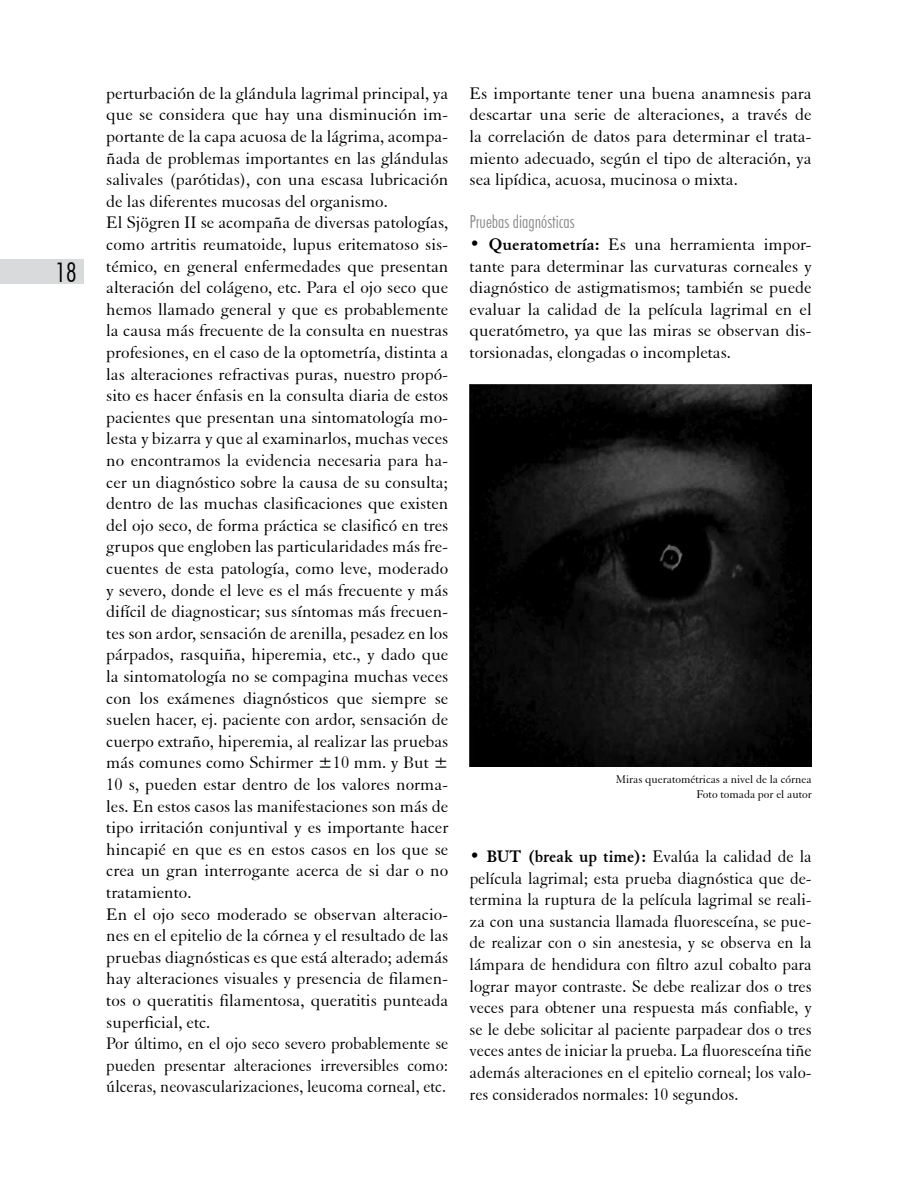
<style>
.page{position:relative;width:918px;height:1188px;background:#fff}
.page>*{position:absolute;margin:0;border:0;box-sizing:border-box;transform-origin:0 0}
.t1{font:300 condensed 27px "Futura BT";color:#000}
.t2{font:18px/21.6px "Elegant Garamond BT";color:#000;text-align:justify}
.t3{font:18px/21.6px "Elegant Garamond BT";color:#000;text-align:justify;scale:.96 1}
.t4{font:300 condensed 18px "Futura BT";color:#87888a}
.t5{font:12px/14.4px "Elegant Garamond BT";color:#000;text-align:right}
.s1{font-weight:700}
</style>
<div class="page">
<div style="left:0;top:259px;width:84px;height:24px;background:#d9dadb"></div>
<img style="left:470px;top:385px;width:342px;height:381px">
<h1 class="t1" style="left:56px;top:256px;width:23px">18</h1>
<p class="t2" style="left:106px;top:82px;width:344px;text-align:left">perturbación de la glándula lagrimal principal, ya que se considera que hay una disminución im&shy;portante de la capa acuosa de la lágrima, acompa&shy;ñada de problemas importantes en las glándulas salivales (parótidas), con una escasa lubricación de las diferentes mucosas del organismo.<br>El Sjögren II se acompaña de diversas patologías, como artritis reumatoide, lupus eritematoso sis&shy;témico, en general enfermedades que presentan alteración del colágeno, etc. Para el ojo seco que hemos llamado general y que es probablemente la causa más frecuente de la consulta en nuestras profesiones, en el caso de la optometría, distinta a las alteraciones refractivas puras, nuestro propó&shy;sito es hacer énfasis en la consulta diaria de estos pacientes que presentan una sintomatología mo&shy;lesta y bizarra y que al examinarlos, muchas veces no encontramos la evidencia necesaria para ha&shy;cer un diagnóstico sobre la causa de su consulta; dentro de las muchas clasificaciones que existen del ojo seco, de forma práctica se clasificó en tres grupos que engloben las particularidades más fre&shy;cuentes de esta patología, como leve, moderado y severo, donde el leve es el más frecuente y más difícil de diagnosticar; sus síntomas más frecuen&shy;tes son ardor, sensación de arenilla, pesadez en los párpados, rasquiña, hiperemia, etc., y dado que la sintomatología no se compagina muchas veces con los exámenes diagnósticos que siempre se suelen hacer, ej. paciente con ardor, sensación de cuerpo extraño, hiperemia, al realizar las pruebas más comunes como Schirmer ±10 mm. y But ± 10 s, pueden estar dentro de los valores norma&shy;les. En estos casos las manifestaciones son más de tipo irritación conjuntival y es importante hacer hincapié en que es en estos casos en los que se crea un gran interrogante acerca de si dar o no tratamiento.<br>En el ojo seco moderado se observan alteracio&shy;nes en el epitelio de la córnea y el resultado de las pruebas diagnósticas es que está alterado; además hay alteraciones visuales y presencia de filamen&shy;tos o queratitis filamentosa, queratitis punteada superficial, etc.<br>Por último, en el ojo seco severo probablemente se pueden presentar alteraciones irreversibles como: úlceras, neovascularizaciones, leucoma corneal, etc.</p>
<p class="t2" style="left:470px;top:82px;width:344px">Es importante tener una buena anamnesis para descartar una serie de alteraciones, a través de la correlación de datos para determinar el trata&shy;miento adecuado, según el tipo de alteración, ya sea lipídica, acuosa, mucinosa o mixta.</p>
<p class="t4" style="left:470px;top:211px;width:107px">Pruebas diagnósticas</p>
<p class="t2" style="left:470px;top:233px;width:344px">• <span class="s1">Queratometría:</span> Es una herramienta impor&shy;tante para determinar las curvaturas corneales y diagnóstico de astigmatismos; también se puede evaluar la calidad de la película lagrimal en el queratómetro, ya que las miras se observan dis&shy;torsionadas, elongadas o incompletas.</p>
<p class="t5" style="left:616px;top:772px;width:197px">Miras queratométricas a nivel de la córnea<br>Foto tomada por el autor</p>
<p class="t3" style="left:470px;top:845px;width:358px"><span class="s1">• BUT (break up time):</span> Evalúa la calidad de la película lagrimal; esta prueba diagnóstica que de&shy;termina la ruptura de la película lagrimal se reali&shy;za con una sustancia llamada fluoresceína, se pue&shy;de realizar con o sin anestesia, y se observa en la lámpara de hendidura con filtro azul cobalto para lograr mayor contraste. Se debe realizar dos o tres veces para obtener una respuesta más confiable, y se le debe solicitar al paciente parpadear dos o tres veces antes de iniciar la prueba. La fluoresceína tiñe además alteraciones en el epitelio corneal; los valo&shy;res considerados normales: 10 segundos.</p>
</div>
